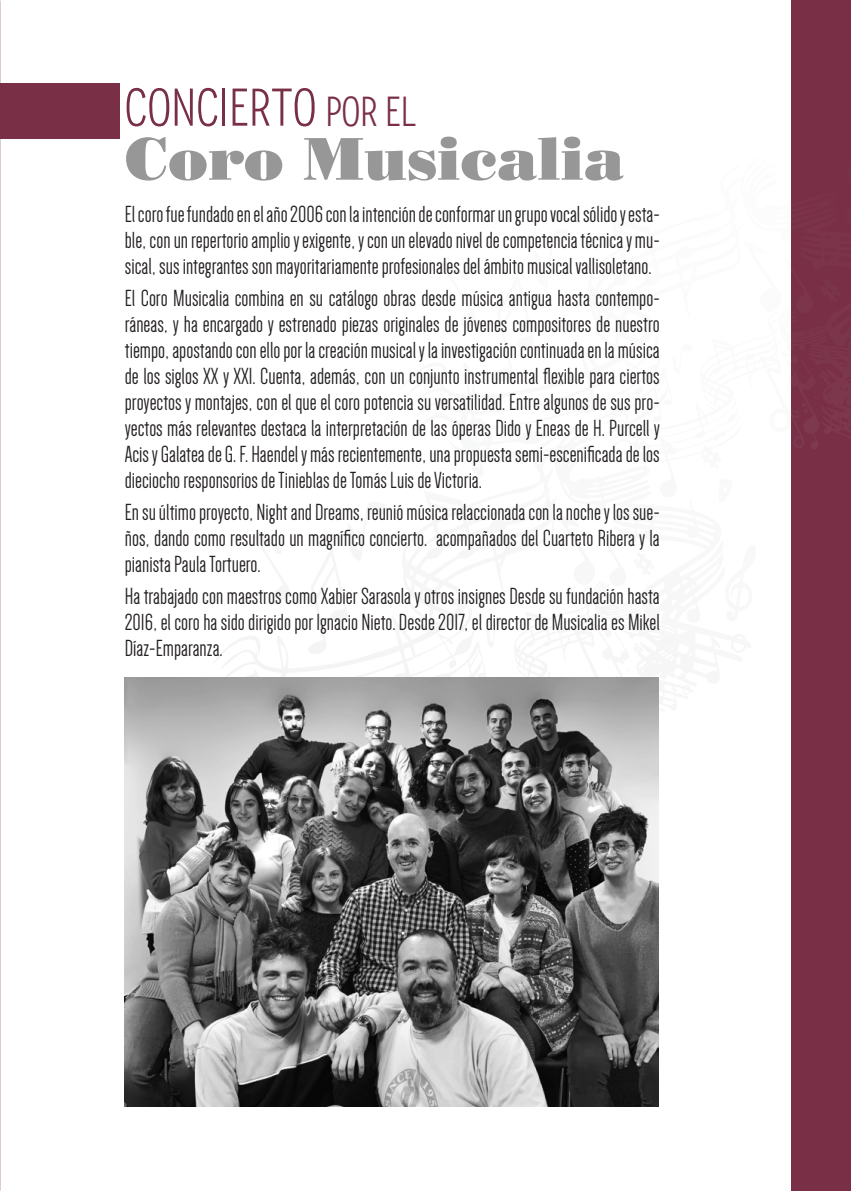
<style>
.page{position:relative;width:851px;height:1191px;background:#fff}
.page>*{position:absolute;margin:0;border:0;box-sizing:border-box;transform-origin:0 0}
.t1{font:60px "Bodoni Poster";color:#979797}
.t2{font:condensed 53px "Novecento";color:#792f46}
.t3{font:24px/26px "Dense";color:#231f20;text-align:justify}
.s1{font-size:42px}
</style>
<div class="page">
<div style="left:791px;top:0;width:59px;height:1191px;background:#792f46"></div>
<div style="left:0;top:84px;width:119px;height:55px;background:#792f46"></div>
<img style="left:125px;top:677px;width:533px;height:429px">
<p class="t2" style="left:125px;top:77px;width:293px">CONCIERTO <span class="s1">POR EL</span></p>
<p class="t1" style="left:125px;top:122px;width:500px">Coro Musicalia</p>
<p class="t3" style="left:125px;top:202px;width:536px">El coro fue fundado en el año 2006 con la intención de conformar un grupo vocal sólido y esta&shy;ble, con un repertorio amplio y exigente, y con un elevado nivel de competencia técnica y mu&shy;sical, sus integrantes son mayoritariamente profesionales del ámbito musical vallisoletano.</p>
<p class="t3" style="left:125px;top:285px;width:536px">El Coro Musicalia combina en su catálogo obras desde música antigua hasta contempo&shy;ráneas, y ha encargado y estrenado piezas originales de jóvenes compositores de nuestro tiempo, apostando con ello por la creación musical y la investigación continuada en la música de los siglos XX y XXI. Cuenta, además, con un conjunto instrumental flexible para ciertos proyectos y montajes, con el que el coro potencia su versatilidad. Entre algunos de sus pro&shy;yectos más relevantes destaca la interpretación de las óperas Dido y Eneas de H. Purcell y Acis y Galatea de G. F. Haendel y más recientemente, una propuesta semi-escenificada de los dieciocho responsorios de Tinieblas de Tomás Luis de Victoria.</p>
<p class="t3" style="left:125px;top:499px;width:536px">En su último proyecto, Night and Dreams, reunió música relaccionada con la noche y los sue&shy;ños, dando como resultado un magnífico concierto. acompañados del Cuarteto Ribera y la pianista Paula Tortuero.</p>
<p class="t3" style="left:125px;top:583px;width:536px">Ha trabajado con maestros como Xabier Sarasola y otros insignes Desde su fundación hasta 2016, el coro ha sido dirigido por Ignacio Nieto. Desde 2017, el director de Musicalia es Mikel Díaz-Emparanza.</p>
</div>
